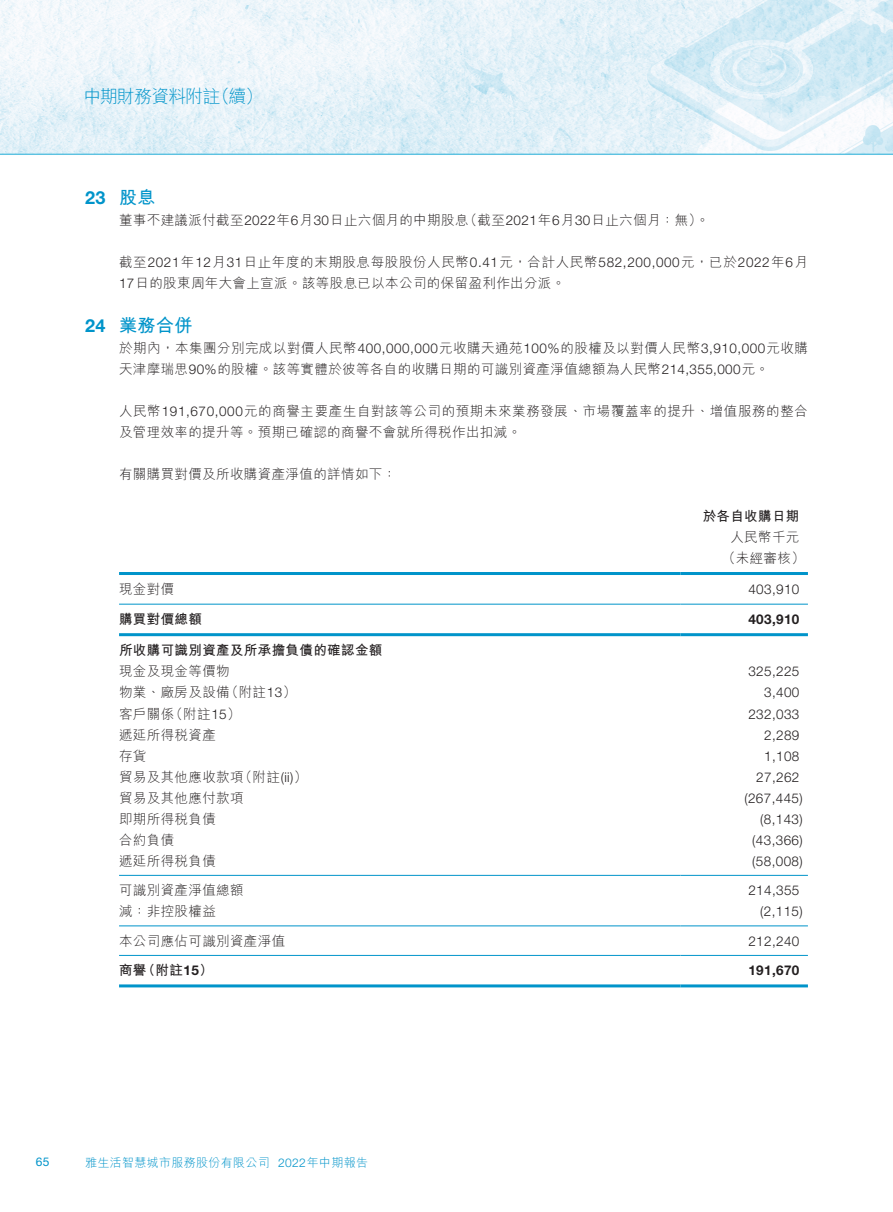
<style>
.page{position:relative;width:893px;height:1212px;background:#fff}
.page>*{position:absolute;margin:0;border:0;box-sizing:border-box;transform-origin:0 0}
.t1{font:300 18px "M Hei HK";letter-spacing:-.055em;color:#0094ca}
.t2{font:700 18px "M Hei HK";letter-spacing:.03em;color:#0094ca}
.t3{font:700 18px "Helvetica Neue LT Std";color:#0094ca}
.t4{font:300 13.5px/21px "M Hei HK";letter-spacing:.03em;color:#231f20}
.t5{font:300 13.5px "Helvetica Neue LT Std";letter-spacing:.03em;color:#231f20}
.t6{font:700 13.5px "M Hei HK";letter-spacing:.03em;color:#231f20}
.t7{font:700 13.5px "Helvetica Neue LT Std";letter-spacing:.03em;color:#231f20}
.t8{font:300 12px "M Hei HK";letter-spacing:.03em;color:#0094ca}
.t9{font:12px "Helvetica Neue LT Std";color:#0094ca}
.s1{font-family:"Helvetica Neue LT Std"}
</style>
<div class="page">
<img style="left:0;top:0;width:893px;height:988px">
<hr style="left:119px;top:572px;width:561px;height:3px;background:#0094ca">
<hr style="left:680px;top:572px;width:128px;height:3px;background:#0094ca">
<hr style="left:119px;top:604px;width:561px;height:1px;background:#0094ca">
<hr style="left:680px;top:604px;width:128px;height:1px;background:#0094ca">
<hr style="left:119px;top:633px;width:561px;height:3px;background:#0094ca">
<hr style="left:680px;top:633px;width:128px;height:3px;background:#0094ca">
<hr style="left:119px;top:875px;width:561px;height:1px;background:#0094ca">
<hr style="left:680px;top:875px;width:128px;height:1px;background:#0094ca">
<hr style="left:119px;top:925px;width:561px;height:1px;background:#0094ca">
<hr style="left:680px;top:925px;width:128px;height:1px;background:#0094ca">
<hr style="left:119px;top:955px;width:561px;height:1px;background:#0094ca">
<hr style="left:680px;top:955px;width:128px;height:1px;background:#0094ca">
<hr style="left:119px;top:984px;width:561px;height:3px;background:#0094ca">
<hr style="left:680px;top:984px;width:128px;height:3px;background:#0094ca">
<h1 class="t1" style="left:212px;top:87px;width:52px">（續(</h1>
<h1 class="t1" style="left:84px;top:87px;width:138px">中期財務資料附註</h1>
<h1 class="t3" style="left:85px;top:187px;width:22px">23</h1>
<h1 class="t3" style="left:85px;top:314px;width:22px">24</h1>
<h1 class="t2" style="left:119px;top:184px;width:38px">股息</h1>
<p class="t4" style="left:119px;top:209px;width:351px">董事不建議派付截至<span class="s1">2022</span>年<span class="s1">6</span>月<span class="s1">30</span>日止六個月的中期股息</p>
<p class="t4" style="left:119px;top:251px;width:690px">截至<span class="s1">2021</span>年<span class="s1">12</span>月<span class="s1">31</span>日止年度的末期股息每股股份人民幣<span class="s1">0.41</span>元，合計人民幣<span class="s1">582,200,000</span>元，已於<span class="s1">2022</span>年<span class="s1">6</span>月<br><span class="s1">17</span>日的股東周年大會上宣派。該等股息已以本公司的保留盈利作出分派。</p>
<h1 class="t2" style="left:119px;top:312px;width:75px">業務合併</h1>
<p class="t4" style="left:464px;top:209px;width:247px">（截至<span class="s1">2021</span>年<span class="s1">6</span>月<span class="s1">30</span>日止六個月：無。(</p>
<p class="t4" style="left:119px;top:337px;width:690px">於期內，本集團分別完成以對價人民幣<span class="s1">400,000,000</span>元收購天通苑<span class="s1">100%</span>的股權及以對價人民幣<span class="s1">3,910,000</span>元收購天津摩瑞思<span class="s1">90%</span>的股權。該等實體於彼等各自的收購日期的可識別資產淨值總額為人民幣<span class="s1">214,355,000</span>元。</p>
<p class="t4" style="left:119px;top:400px;width:690px">人民幣<span class="s1">191,670,000</span>元的商譽主要產生自對該等公司的預期未來業務發展、市場覆蓋率的提升、增值服務的整合及管理效率的提升等。預期已確認的商譽不會就所得稅作出扣減。</p>
<p class="t4" style="left:119px;top:463px;width:279px">有關購買對價及所收購資產淨值的詳情如下：</p>
<p class="t6" style="left:703px;top:506px;width:98px">於各自收購日期</p>
<p class="t4" style="left:722px;top:526px;width:84px;text-align:center">人民幣千元（未經審核(</p>
<p class="t5" style="left:748px;top:581px;width:53px">403,910</p>
<p class="t4" style="left:119px;top:579px;width:57px">現金對價</p>
<p class="t6" style="left:119px;top:609px;width:84px">購買對價總額</p>
<p class="t6" style="left:119px;top:641px;width:265px">所收購可識別資產及所承擔負債的確認金額</p>
<p class="t7" style="left:748px;top:611px;width:53px">403,910</p>
<p class="t4" style="left:119px;top:661px;width:112px">現金及現金等價物</p>
<p class="t5" style="left:748px;top:663px;width:53px">325,225</p>
<p class="t4" style="left:225px;top:682px;width:73px">（附註<span class="s1">13</span>(</p>
<p class="t4" style="left:119px;top:682px;width:112px">物業、廠房及設備</p>
<p class="t5" style="left:764px;top:684px;width:37px">3,400</p>
<p class="t4" style="left:170px;top:703px;width:73px">（附註<span class="s1">15</span>(</p>
<p class="t4" style="left:119px;top:703px;width:57px">客戶關係</p>
<p class="t5" style="left:748px;top:705px;width:53px">232,033</p>
<p class="t4" style="left:119px;top:724px;width:98px">遞延所得稅資產</p>
<p class="t5" style="left:764px;top:726px;width:37px">2,289</p>
<p class="t4" style="left:119px;top:745px;width:29px">存貨</p>
<p class="t5" style="left:764px;top:747px;width:37px">1,108</p>
<p class="t4" style="left:239px;top:766px;width:70px">（附註 (<span class="s1">(i i(</span></p>
<p class="t4" style="left:119px;top:766px;width:126px">貿易及其他應收款項</p>
<p class="t5" style="left:756px;top:768px;width:45px">27,262</p>
<p class="t4" style="left:119px;top:787px;width:126px">貿易及其他應付款項</p>
<p class="t5" style="left:744px;top:789px;width:60px">)267,445(</p>
<p class="t4" style="left:119px;top:808px;width:98px">即期所得稅負債</p>
<p class="t5" style="left:760px;top:810px;width:44px">)8,143(</p>
<p class="t4" style="left:119px;top:829px;width:57px">合約負債</p>
<p class="t5" style="left:752px;top:831px;width:52px">)43,366(</p>
<p class="t4" style="left:119px;top:850px;width:98px">遞延所得稅負債</p>
<p class="t5" style="left:752px;top:852px;width:52px">)58,008(</p>
<p class="t4" style="left:119px;top:879px;width:126px">可識別資產淨值總額</p>
<p class="t5" style="left:748px;top:882px;width:53px">214,355</p>
<p class="t4" style="left:119px;top:900px;width:98px">減：非控股權益</p>
<p class="t5" style="left:760px;top:903px;width:44px">)2,115(</p>
<p class="t4" style="left:119px;top:930px;width:168px">本公司應佔可識別資產淨值</p>
<p class="t5" style="left:748px;top:932px;width:53px">212,240</p>
<p class="t6" style="left:119px;top:960px;width:29px">商譽</p>
<p class="t6" style="left:142px;top:960px;width:73px">（附註<span class="s1">15</span>(</p>
<p class="t7" style="left:748px;top:962px;width:53px">191,670</p>
<p class="t9" style="left:36px;top:1155px;width:15px">65</p>
<p class="t8" style="left:85px;top:1156px;width:186px">雅生活智慧城市服務股份有限公司</p>
<p class="t8" style="left:278px;top:1156px;width:91px"><span class="s1">2022</span>年中期報告</p>
</div>
